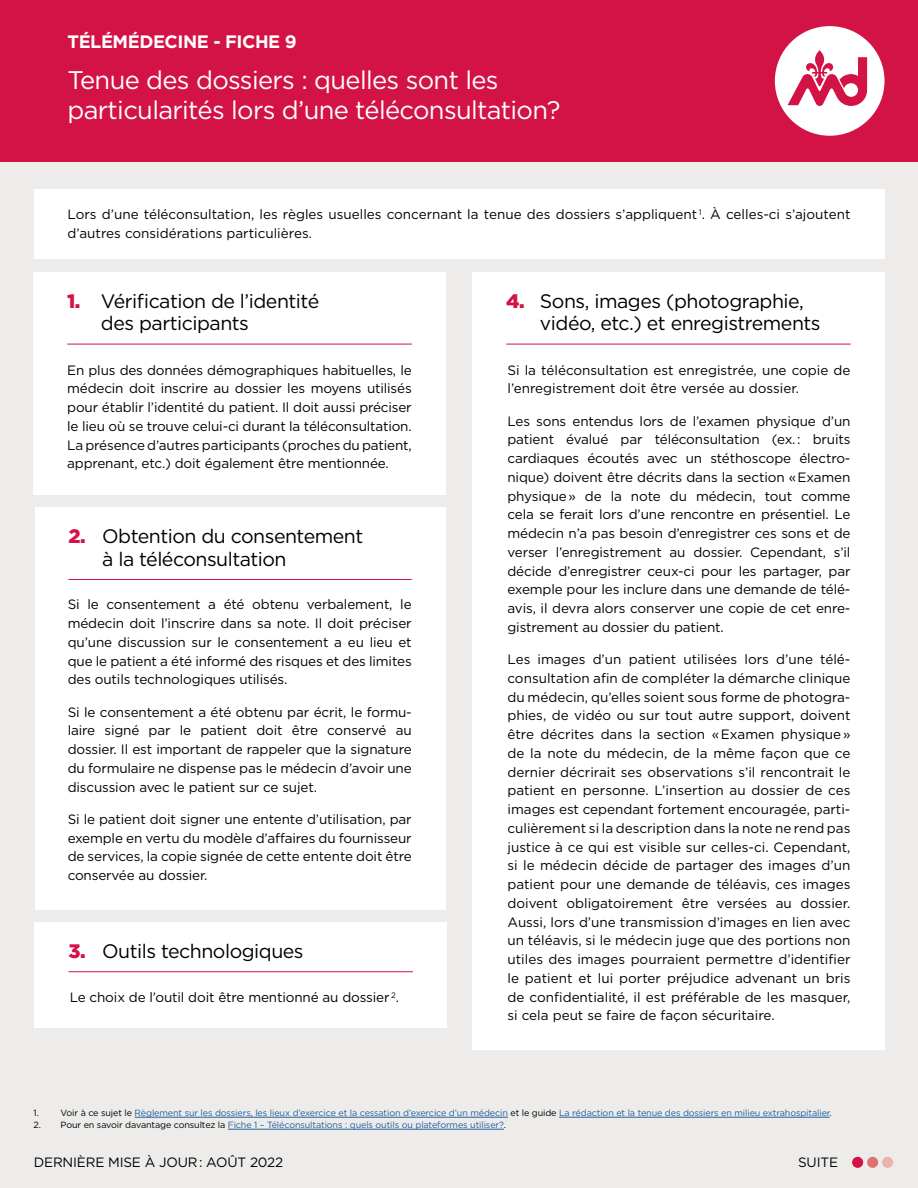
<style>
.page{position:relative;width:918px;height:1188px;background:#edeceb}
.page>*{position:absolute;margin:0;border:0;box-sizing:border-box;transform-origin:0 0}
.En-tête{font:25.5px/30px "Gotham";letter-spacing:-.025em;color:#fff}
.t1{font:19.5px/22.5px "Gotham";letter-spacing:-.025em;color:#000}
.En-tête-2{font:700 18px "Gotham";letter-spacing:-.025em;color:#fff}
.t2{font:13.5px/18.8px "Gotham";letter-spacing:-.01em;color:#000;text-align:justify}
.t3{font:9px "Gotham";letter-spacing:-.01em;color:#215e9e}
.t4{font:9px "Gotham";color:#000}
.s1{font-weight:900;color:#d31245}
.s2{color:#000}
</style>
<div class="page">
<div style="left:34px;top:189px;width:851px;height:70px;background:#fff"></div>
<div style="left:33px;top:272px;width:413px;height:223px;background:#fff"></div>
<div style="left:35px;top:507px;width:411px;height:402px;background:#fff"></div>
<hr style="left:67px;top:344px;width:345px;height:1px;background:#d31245">
<div style="left:35px;top:922px;width:412px;height:105px;background:#fff"></div>
<hr style="left:68px;top:971px;width:345px;height:1px;background:#d31245">
<div style="left:472px;top:272px;width:413px;height:778px;background:#fff"></div>
<hr style="left:506px;top:344px;width:345px;height:1px;background:#d31245">
<hr style="left:135px;top:1117px;width:373px;height:1px;background:#215e9e">
<hr style="left:559px;top:1117px;width:271px;height:1px;background:#215e9e">
<hr style="left:228px;top:1129px;width:276px;height:1px;background:#215e9e">
<div style="left:0;top:0;width:918px;height:162px;background:#d31245"></div>
<div style="left:775px;top:26px;width:110px;height:110px;background:#fff;border-radius:50%"></div>
<svg style="left:788px;top:50px;width:79px;height:56px"></svg>
<div style="left:852px;top:1157px;width:11px;height:11px;background:#d31245;border-radius:50%"></div>
<div style="left:867px;top:1157px;width:11px;height:11px;background:#e17071;border-radius:50%"></div>
<div style="left:882px;top:1157px;width:11px;height:11px;background:#eeb1ac;border-radius:50%"></div>
<hr style="left:68px;top:579px;width:344px;height:1px;background:#d31245">
<p class="En-tête-2" style="left:68px;top:30px;width:231px">TÉLÉMÉDECINE - FICHE 9</p>
<p class="En-tête" style="left:68px;top:65px;width:494px">Tenue des dossiers : quelles sont les particularités lors d’une téléconsultation?</p>
<p class="t2" style="left:67px;top:205px;width:785px">Lors d’une téléconsultation, les règles usuelles concernant la tenue des dossiers s’appliquent <sup>1</sup>. À celles-ci s’ajoutent d’autres considérations particulières.</p>
<p class="t1" style="left:101px;top:289px;width:220px;text-indent:-34px"><span class="s1">1.</span> Vérification de l’identité des participants</p>
<p class="t2" style="left:67px;top:360px;width:346px">En plus des données démographiques habituelles, le médecin doit inscrire au dossier les moyens utilisés pour établir l’identité du patient. Il doit aussi préciser le lieu où se trouve celui-ci durant la téléconsultation.<br>La présence d’autres participants (proches du patient, apprenant, etc.) doit également être mentionnée.</p>
<p class="t1" style="left:102px;top:525px;width:263px;text-indent:-34px"><span class="s1">2.</span> Obtention du consentement à la téléconsultation</p>
<p class="t2" style="left:68px;top:595px;width:346px">Si le consentement a été obtenu verbalement, le médecin doit l’inscrire dans sa note. Il doit préciser qu’une discussion sur le consentement a eu lieu et que le patient a été informé des risques et des limites des outils technologiques utilisés.</p>
<p class="t2" style="left:68px;top:702px;width:346px">Si le consentement a été obtenu par écrit, le formu&shy;laire signé par le patient doit être conservé au dossier. Il est important de rappeler que la signature du formulaire ne dispense pas le médecin d’avoir une discussion avec le patient sur ce sujet.</p>
<p class="t2" style="left:68px;top:810px;width:346px">Si le patient doit signer une entente d’utilisation, par exemple en vertu du modèle d’affaires du fournisseur de services, la copie signée de cette entente doit être conservée au dossier.</p>
<p class="t1" style="left:68px;top:939px;width:237px"><span class="s1">3.</span> Outils technologiques</p>
<p class="t2" style="left:70px;top:988px;width:331px">Le choix de l’outil doit être mentionné au dossier <sup>2</sup>.</p>
<p class="t1" style="left:540px;top:289px;width:282px;text-indent:-34px"><span class="s1">4.</span> Sons, images (photographie, vidéo, etc.) et enregistrements</p>
<p class="t2" style="left:507px;top:360px;width:345px">Si la téléconsultation est enregistrée, une copie de l’enregistrement doit être versée au dossier.</p>
<p class="t2" style="left:507px;top:411px;width:345px">Les sons entendus lors de l’examen physique d’un patient évalué par téléconsultation (ex. : bruits cardiaques écoutés avec un stéthoscope électro&shy;nique) doivent être décrits dans la section « Examen physique » de la note du médecin, tout comme cela se ferait lors d’une rencontre en présentiel. Le médecin n’a pas besoin d’enregistrer ces sons et de verser l’enregistrement au dossier. Cependant, s’il décide d’enregistrer ceux-ci pour les partager, par exemple pour les inclure dans une demande de télé&shy;avis, il devra alors conserver une copie de cet enre&shy;gistrement au dossier du patient.</p>
<p class="t2" style="left:507px;top:650px;width:345px">Les images d’un patient utilisées lors d’une télé&shy;consultation afin de compléter la démarche clinique du médecin, qu’elles soient sous forme de photogra&shy;phies, de vidéo ou sur tout autre support, doivent être décrites dans la section « Examen physique » de la note du médecin, de la même façon que ce dernier décrirait ses observations s’il rencontrait le patient en personne. L’insertion au dossier de ces images est cependant fortement encouragée, parti&shy;culièrement si la description dans la note ne rend pas justice à ce qui est visible sur celles-ci. Cependant, si le médecin décide de partager des images d’un patient pour une demande de téléavis, ces images doivent obligatoirement être versées au dossier.<br>Aussi, lors d’une transmission d’images en lien avec un téléavis, si le médecin juge que des portions non utiles des images pourraient permettre d’identifier le patient et lui porter préjudice advenant un bris de confidentialité, il est préférable de les masquer, si cela peut se faire de façon sécuritaire.</p>
<p class="t4" style="left:34px;top:1107px;width:7px">1.</p>
<p class="t3" style="left:61px;top:1107px;width:773px"><span class="s2">Voir à ce sujet le</span> Règlement sur les dossiers, les lieux d’exercice et la cessation d’exercice d’un médecin <span class="s2">et le guide</span> La rédaction et la tenue des dossiers en milieu extrahospitalier<span class="s2">.</span></p>
<p class="t3" style="left:34px;top:1119px;width:474px"><span class="s2">2. Pour en savoir davantage consultez la</span> Fiche 1 – Téléconsultations : quels outils ou plateformes utiliser?<span class="s2">.</span></p>
<p class="t2" style="left:34px;top:1153px;width:251px">DERNIÈRE MISE À JOUR : AOÛT 2022</p>
<p class="t2" style="left:798px;top:1153px;width:41px">SUITE</p>
</div>
